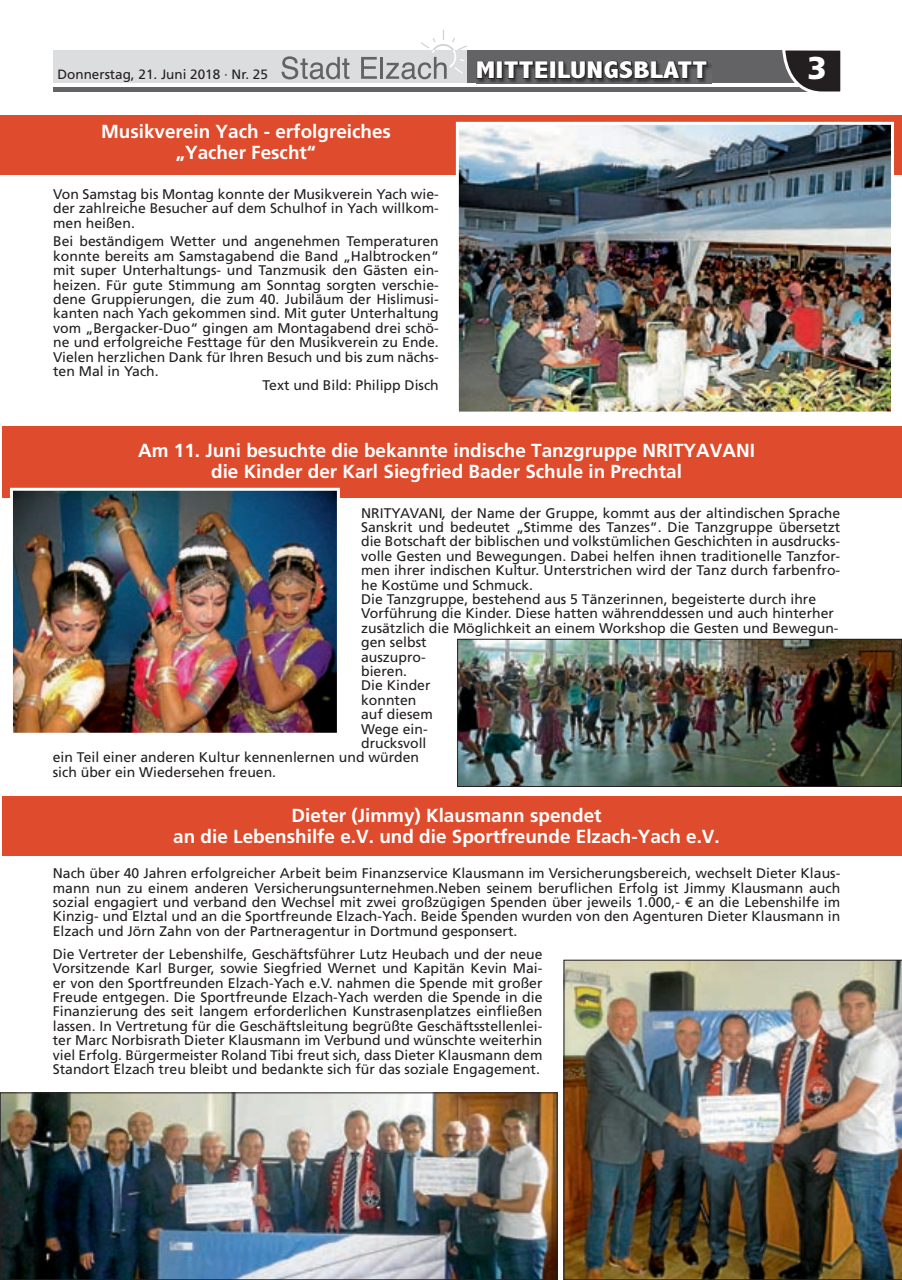
<style>
.page{position:relative;width:902px;height:1280px;background:#fff}
.page>*{position:absolute;margin:0;border:0;box-sizing:border-box;transform-origin:0 0}
.t1{font:900 31.5px "Frutiger";color:#fff}
.t2{font:800 condensed 24.45px "Abadi";letter-spacing:.01em;color:#fff;scale:1.26 1}
.t3{font:700 18.9px/21px "Frutiger";color:#fff;text-align:center}
.t4{font:13.95px/14.4px "Frutiger";color:#231f20;text-align:justify}
.t5{font:13.5px "Frutiger";color:#231f20}
.s1{font-style:italic}
.s2{font-family:"Gill Sans"}
</style>
<div class="page">
<div style="left:53px;top:51px;width:787px;height:32px;background:#dcdddf"></div>
<div style="left:467px;top:51px;width:361px;height:32px;background:#636366"></div>
<hr style="left:53px;top:87px;width:787px;height:4px;background:#636366">
<svg style="left:780px;top:50px;width:61px;height:42px"></svg>
<svg style="left:281px;top:56px;width:68px;height:23px"></svg>
<svg style="left:361px;top:57px;width:16px;height:22px"></svg>
<hr style="left:380px;top:57px;width:3px;height:22px;background:#636366">
<svg style="left:386px;top:29px;width:81px;height:50px"></svg>
<img style="left:478px;top:63px;width:233px;height:19px">
<svg style="left:476px;top:60px;width:232px;height:20px"></svg>
<div style="left:2px;top:426px;width:899px;height:71px;background:#df4c2d"></div>
<div style="left:2px;top:796px;width:899px;height:59px;background:#df4c2d"></div>
<div style="left:0;top:115px;width:901px;height:59px;background:#df4c2d"></div>
<img style="left:460px;top:126px;width:429px;height:285px">
<div style="left:456px;top:122px;width:437px;height:293px;border:3px solid #fff"></div>
<img style="left:14px;top:492px;width:322px;height:240px">
<div style="left:10px;top:488px;width:330px;height:248px;border:3px solid #fff"></div>
<img style="left:459px;top:641px;width:440px;height:144px">
<div style="left:457px;top:639px;width:444px;height:148px;border:1px solid #231f20"></div>
<img style="left:2px;top:1094px;width:553px;height:184px">
<div style="left:0;top:1092px;width:557px;height:188px;border:1px solid #231f20"></div>
<img style="left:563px;top:960px;width:338px;height:320px">
<p class="t5" style="left:57px;top:66px;width:212px">Donnerstag, 21. Juni 2018 · Nr. 25</p>
<h2 class="t2" style="left:476px;top:57px;width:185px">MITTEILUNGSBLATT</h2>
<h1 class="t1" style="left:807px;top:49px;width:21px">3</h1>
<h3 class="t3" style="left:101px;top:121px;width:291px">Musikverein Yach - erfolgreiches „Yacher Fescht“</h3>
<p class="t4" style="left:53px;top:187px;width:387px">Von Samstag bis Montag konnte der Musikverein Yach wie&shy;der zahlreiche Besucher auf dem Schulhof in Yach willkom&shy;men heißen.</p>
<p class="t4" style="left:53px;top:234px;width:387px">Bei beständigem Wetter und angenehmen Temperaturen</p>
<p class="t4" style="left:53px;top:249px;width:387px">konnte bereits am Samstagabend die Band „Halbtrocken“</p>
<p class="t4" style="left:53px;top:263px;width:387px">mit super Unterhaltungs- und Tanzmusik den Gästen ein-</p>
<p class="t4" style="left:53px;top:277px;width:387px">heizen. Für gute Stimmung am Sonntag sorgten verschie-</p>
<p class="t4" style="left:53px;top:292px;width:387px">dene Gruppierungen, die zum 40. Jubiläum der Hislimusi-</p>
<p class="t4" style="left:53px;top:306px;width:387px">kanten nach Yach gekommen sind. Mit guter Unterhaltung</p>
<p class="t4" style="left:53px;top:321px;width:387px">vom „Bergacker-Duo“ gingen am Montagabend drei schö-</p>
<p class="t4" style="left:53px;top:335px;width:387px">ne und erfolgreiche Festtage für den Musikverein zu Ende.</p>
<p class="t4" style="left:53px;top:349px;width:387px">Vielen herzlichen Dank für Ihren Besuch und bis zum nächs-</p>
<p class="t4" style="left:53px;top:364px;width:107px">ten Mal in Yach.</p>
<p class="t4" style="left:262px;top:378px;width:178px">Text und Bild: Philipp Disch</p>
<h3 class="t3" style="left:138px;top:439px;width:618px">Am 11. Juni besuchte die bekannte indische Tanzgruppe NRITYAVANI die Kinder der Karl Siegfried Bader Schule in Prechtal</h3>
<p class="t4" style="left:361px;top:505px;width:480px">NRITYAVANI<span class="s1">,</span> der Name der Gruppe, kommt aus der altindischen Sprache</p>
<p class="t4" style="left:361px;top:520px;width:480px">Sanskrit und bedeutet „Stimme des Tanzes“. Die Tanzgruppe übersetzt</p>
<p class="t4" style="left:361px;top:534px;width:480px">die Botschaft der biblischen und volkstümlichen Geschichten in ausdrucks-</p>
<p class="t4" style="left:361px;top:549px;width:480px">volle Gesten und Bewegungen. Dabei helfen ihnen traditionelle Tanzfor-</p>
<p class="t4" style="left:361px;top:563px;width:480px">men ihrer indischen Kultur. Unterstrichen wird der Tanz durch farbenfro-</p>
<p class="t4" style="left:361px;top:577px;width:173px">he Kostüme und Schmuck.</p>
<p class="t4" style="left:361px;top:592px;width:456px">Die Tanzgruppe, bestehend aus 5 Tänzerinnen, begeisterte durch ihre</p>
<p class="t4" style="left:361px;top:606px;width:474px">Vorführung die Kinder. Diese hatten währenddessen und auch hinterher</p>
<p class="t4" style="left:361px;top:621px;width:479px">zusätzlich die Möglichkeit an einem Workshop die Gesten und Bewegun-</p>
<p class="t4" style="left:361px;top:635px;width:67px">gen selbst</p>
<p class="t4" style="left:361px;top:649px;width:66px">auszupro-</p>
<p class="t4" style="left:361px;top:664px;width:47px">bieren.</p>
<p class="t4" style="left:361px;top:678px;width:71px">Die Kinder</p>
<p class="t4" style="left:361px;top:693px;width:57px">konnten</p>
<p class="t4" style="left:361px;top:707px;width:73px">auf diesem</p>
<p class="t4" style="left:361px;top:721px;width:68px">Wege ein-</p>
<p class="t4" style="left:361px;top:736px;width:67px">drucksvoll</p>
<p class="t4" style="left:53px;top:750px;width:368px">ein Teil einer anderen Kultur kennenlernen und würden</p>
<p class="t4" style="left:53px;top:765px;width:225px">sich über ein Wiedersehen freuen.</p>
<h3 class="t3" style="left:173px;top:804px;width:548px">Dieter (Jimmy) Klausmann spendet<br>an die Lebenshilfe e.V. und die Sportfreunde Elzach-Yach e.V.</h3>
<p class="t4" style="left:53px;top:866px;width:789px">Nach über 40 Jahren erfolgreicher Arbeit beim Finanzservice Klausmann im Versicherungsbereich, wechselt Dieter Klaus&shy;mann nun zu einem anderen Versicherungsunternehmen.Neben seinem beruflichen Erfolg ist Jimmy Klausmann auch sozial engagiert und verband den Wechsel mit zwei großzügigen Spenden über jeweils 1.000,- <span class="s2">€</span> an die Lebenshilfe im Kinzig- und Elztal und an die Sportfreunde Elzach-Yach. Beide Spenden wurden von den Agenturen Dieter Klausmann in Elzach und Jörn Zahn von der Partneragentur in Dortmund gesponsert.</p>
<p class="t4" style="left:53px;top:947px;width:491px">Die Vertreter der Lebenshilfe, Geschäftsführer Lutz Heubach und der neue Vorsitzende Karl Burger, sowie Siegfried Wernet und Kapitän Kevin Mai&shy;er von den Sportfreunden Elzach-Yach e.V. nahmen die Spende mit großer Freude entgegen. Die Sportfreunde Elzach-Yach werden die Spende in die Finanzierung des seit langem erforderlichen Kunstrasenplatzes einfließen lassen. In Vertretung für die Geschäftsleitung begrüßte Geschäftsstellenlei&shy;ter Marc Norbisrath Dieter Klausmann im Verbund und wünschte weiterhin viel Erfolg. Bürgermeister Roland Tibi freut sich, dass Dieter Klausmann dem Standort Elzach treu bleibt und bedankte sich für das soziale Engagement.</p>
</div>
